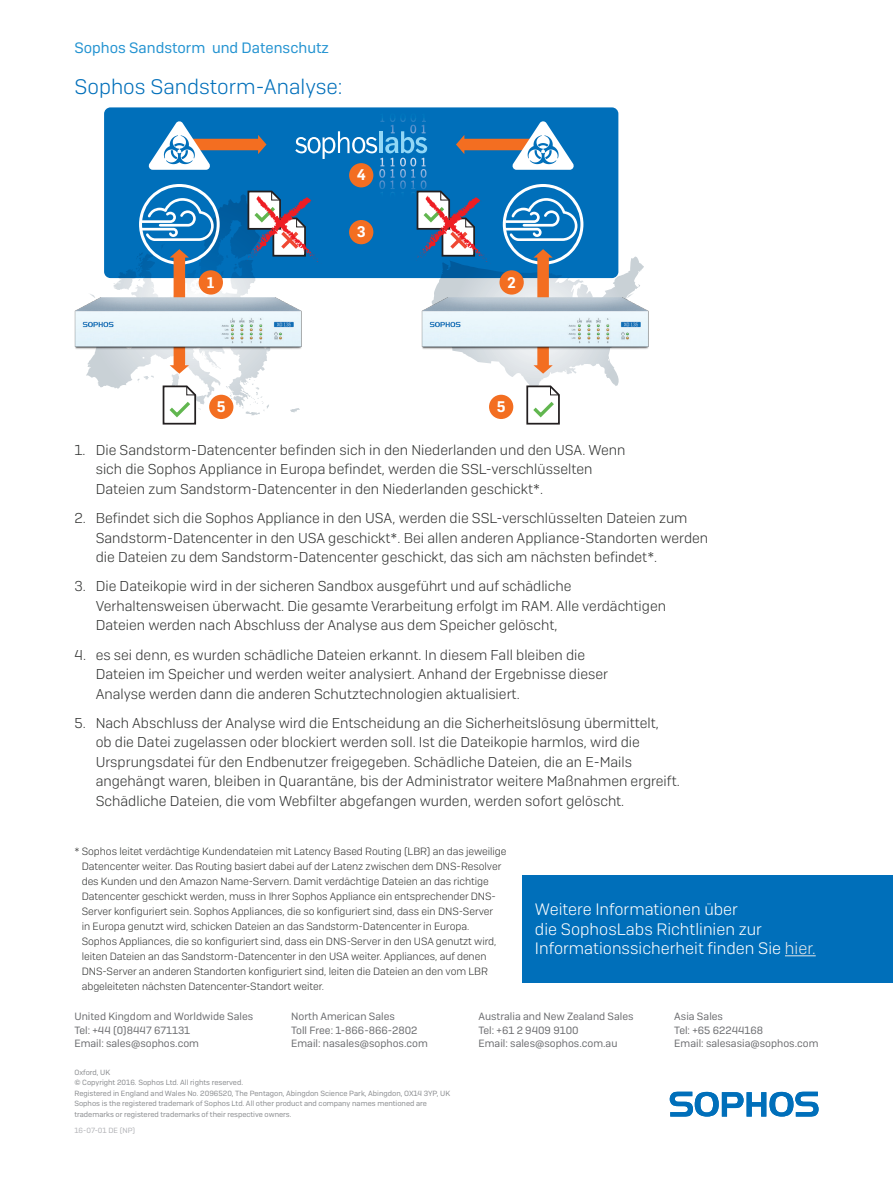
<style>
.page{position:relative;width:893px;height:1191px;background:#fff}
.page>*{position:absolute;margin:0;border:0;box-sizing:border-box;transform-origin:0 0}
.t1{font:21px "Camber Lg";color:#006fba}
.t2{font:16.5px/19.5px "Camber Lg";color:#fff}
.t3{font:600 15.15px "Flama";color:#fff}
.t4{font:15px "Camber";color:#2393d1}
.t5{font:14.25px/19.5px "Camber Lg";color:#323332}
.t6{font:10.5px/15px "Camber Lg";letter-spacing:-.005em;color:#323332}
.t7{font:10.5px/13.5px "Camber";color:#6c6d70}
.t8{font:7.5px/10.5px "Camber";color:#8a8c8f}
.t9{font:7.5px "Camber";color:#b2b3b7}
.s1{color:#e6e7e9}
</style>
<div class="page">
<div style="left:522px;top:875px;width:371px;height:107px;background:#006fba"></div>
<hr style="left:785px;top:955px;width:31px;height:1px;background:#e6e7e9">
<div style="left:104px;top:107px;width:514px;height:171px;background:#006fba;border-radius:6px"></div>
<div style="left:489px;top:395px;width:24px;height:24px;background:#f36e21;border-radius:50%"></div>
<svg style="left:526px;top:384px;width:34px;height:41px"></svg>
<img style="left:634px;top:303px;width:14px;height:46px">
<div style="left:209px;top:395px;width:24px;height:24px;background:#f36e21;border-radius:50%"></div>
<svg style="left:162px;top:384px;width:35px;height:41px"></svg>
<svg style="left:139px;top:113px;width:495px;height:261px"></svg>
<img style="left:74px;top:297px;width:228px;height:52px">
<svg style="left:670px;top:1091px;width:149px;height:25px"></svg>
<p class="t4" style="left:74px;top:39px;width:256px">Sophos Sandstorm und Datenschutz</p>
<h1 class="t1" style="left:74px;top:74px;width:270px">Sophos Sandstorm-Analyse:</h1>
<p class="t3" style="left:207px;top:271px;width:9px">1</p>
<p class="t3" style="left:357px;top:164px;width:11px">4</p>
<p class="t3" style="left:357px;top:221px;width:10px">3</p>
<p class="t3" style="left:217px;top:396px;width:10px">5</p>
<p class="t3" style="left:507px;top:271px;width:10px">2</p>
<p class="t3" style="left:497px;top:396px;width:10px">5</p>
<p class="t5" style="left:96px;top:440px;width:531px;text-indent:-21px">1. Die Sandstorm-Datencenter befinden sich in den Niederlanden und den USA. Wenn sich die Sophos Appliance in Europa befindet, werden die SSL-verschlüsselten<br>Dateien zum Sandstorm-Datencenter in den Niederlanden geschickt*.</p>
<p class="t5" style="left:96px;top:508px;width:614px;text-indent:-21px">2. Befindet sich die Sophos Appliance in den USA, werden die SSL-verschlüsselten Dateien zum<br>Sandstorm-Datencenter in den USA geschickt*. Bei allen anderen Appliance-Standorten werden die Dateien zu dem Sandstorm-Datencenter geschickt, das sich am nächsten befindet*.</p>
<p class="t5" style="left:96px;top:576px;width:572px;text-indent:-21px">3. Die Dateikopie wird in der sicheren Sandbox ausgeführt und auf schädliche<br>Verhaltensweisen überwacht. Die gesamte Verarbeitung erfolgt im RAM. Alle verdächtigen<br>Dateien werden nach Abschluss der Analyse aus dem Speicher gelöscht,</p>
<p class="t5" style="left:96px;top:644px;width:514px;text-indent:-21px">4. es sei denn, es wurden schädliche Dateien erkannt. In diesem Fall bleiben die<br>Dateien im Speicher und werden weiter analysiert. Anhand der Ergebnisse dieser<br>Analyse werden dann die anderen Schutztechnologien aktualisiert.</p>
<p class="t5" style="left:96px;top:713px;width:586px;text-indent:-21px">5. Nach Abschluss der Analyse wird die Entscheidung an die Sicherheitslösung übermittelt,<br>ob die Datei zugelassen oder blockiert werden soll. Ist die Dateikopie harmlos, wird die Ursprungsdatei für den Endbenutzer freigegeben. Schädliche Dateien, die an E-Mails angehängt waren, bleiben in Quarantäne, bis der Administrator weitere Maßnahmen ergreift.<br>Schädliche Dateien, die vom Webfilter abgefangen wurden, werden sofort gelöscht.</p>
<p class="t6" style="left:82px;top:843px;width:426px;text-indent:-7px">* Sophos leitet verdächtige Kundendateien mit Latency Based Routing (LBR) an das jeweilige Datencenter weiter. Das Routing basiert dabei auf der Latenz zwischen dem DNS-Resolver des Kunden und den Amazon Name-Servern. Damit verdächtige Dateien an das richtige Datencenter geschickt werden, muss in Ihrer Sophos Appliance ein entsprechender DNS-Server konfiguriert sein. Sophos Appliances, die so konfiguriert sind, dass ein DNS-Server<br>in Europa genutzt wird, schicken Dateien an das Sandstorm-Datencenter in Europa.<br>Sophos Appliances, die so konfiguriert sind, dass ein DNS-Server in den USA genutzt wird, leiten Dateien an das Sandstorm-Datencenter in den USA weiter. Appliances, auf denen DNS-Server an anderen Standorten konfiguriert sind, leiten die Dateien an den vom LBR abgeleiteten nächsten Datencenter-Standort weiter.</p>
<p class="t7" style="left:74px;top:1009px;width:180px">United Kingdom and Worldwide Sales<br>Tel: +44 (0)8447 671131<br>Email: sales@sophos.com</p>
<p class="t7" style="left:291px;top:1009px;width:138px">North American Sales<br>Toll Free: 1-866-866-2802<br>Email: nasales@sophos.com</p>
<p class="t7" style="left:478px;top:1009px;width:157px">Australia and New Zealand Sales<br>Tel: +61 2 9409 9100<br>Email: sales@sophos.com.au</p>
<p class="t7" style="left:674px;top:1009px;width:146px">Asia Sales<br>Tel: +65 62244168<br>Email: salesasia@sophos.com</p>
<p class="t8" style="left:74px;top:1066px;width:377px">Oxford, UK<br>© Copyright 2016. Sophos Ltd. All rights reserved.<br>Registered in England and Wales No. 2096520, The Pentagon, Abingdon Science Park, Abingdon, OX14 3YP, UK Sophos is the registered trademark of Sophos Ltd. All other product and company names mentioned are trademarks or registered trademarks of their respective owners.</p>
<p class="t9" style="left:74px;top:1125px;width:62px">16-07-01 DE (NP)</p>
<p class="t2" style="left:535px;top:899px;width:282px">Weitere Informationen über<br>die SophosLabs Richtlinien zur<br>Informationssicherheit finden Sie <span class="s1">hier.</span></p>
</div>
